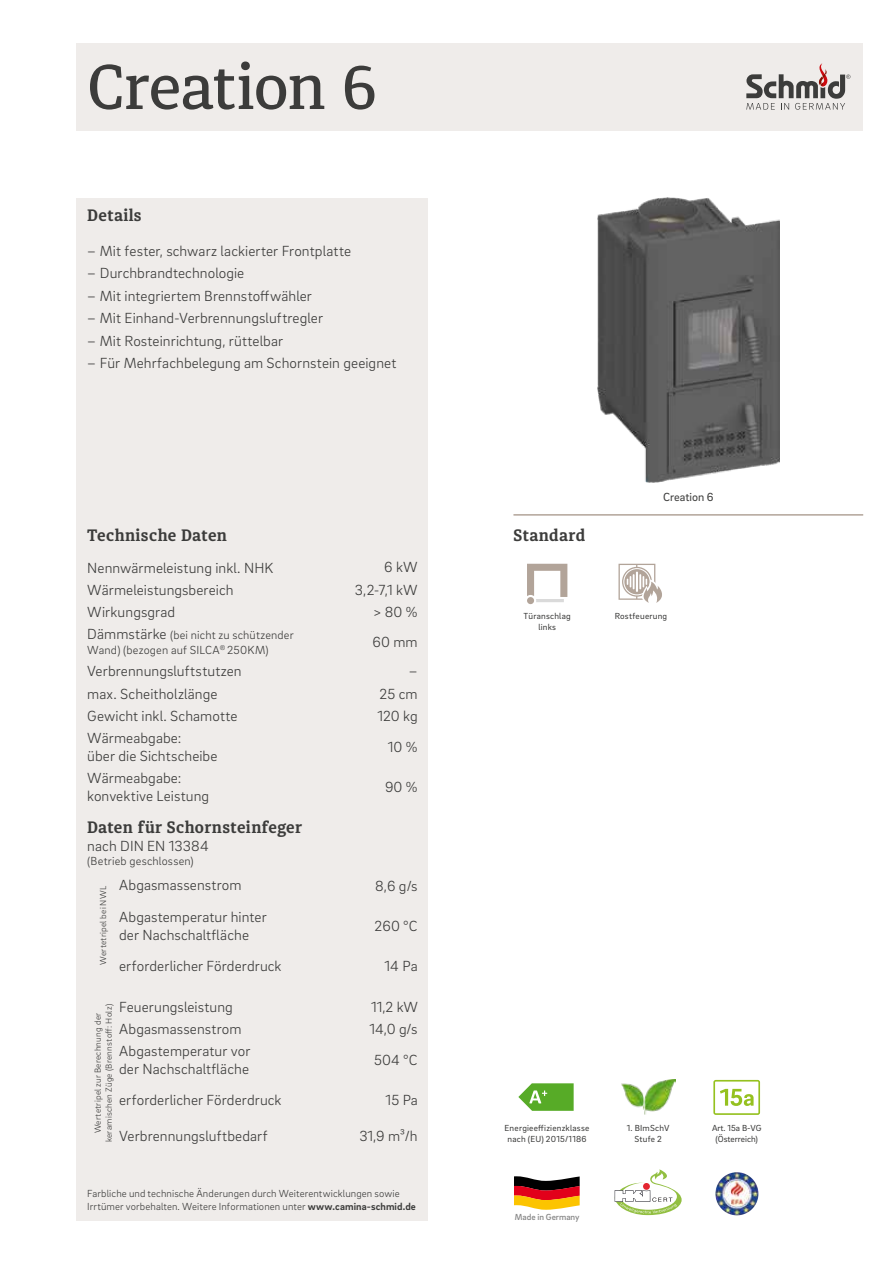
<style>
.page{position:relative;width:893px;height:1263px;background:#fff}
.page>*{position:absolute;margin:0;border:0;box-sizing:border-box;transform-origin:0 0}
.t1{font:500 63px "Diaria Pro";letter-spacing:-.02em;color:#3c3c3b}
.t2{font:700 16.5px "Diaria Pro";letter-spacing:.025em;color:#3c3c3b}
.t3{font:300 15px/22.4px "Brix Sans";letter-spacing:.005em;color:#3c3c3b}
.t4{font:300 12px/14.4px "Brix Sans";letter-spacing:.015em;color:#3c3c3b}
.t5{font:12px "Brix Sans";color:#3c3c3b}
.t6{font:300 10.5px/12.6px "Brix Sans";letter-spacing:.01em;color:#3c3c3b}
.t7{font:9px/10.8px "Brix Sans";letter-spacing:.025em;color:#3c3c3b;text-align:center}
.t8{font:300 9px/10.8px "Brix Sans";letter-spacing:.025em;color:#3c3c3b;text-align:center}
.t9{font:9px/10.8px "Brix Sans";color:#3c3c3b;text-align:center}
.t10{font:500 9px "Brix Sans";color:#878787}
.s1{font-size:15px}
.s2{font-weight:700}
</style>
<div class="page">
<div style="left:77px;top:198px;width:351px;height:1022px;background:#efecea"></div>
<div style="left:77px;top:43px;width:786px;height:87px;background:#efecea"></div>
<svg style="left:746px;top:63px;width:104px;height:47px"></svg>
<hr style="left:513px;top:514px;width:350px;height:2px;background:#b2a499">
<img style="left:621px;top:1080px;width:54px;height:35px">
<svg style="left:713px;top:1080px;width:47px;height:35px"></svg>
<img style="left:716px;top:1172px;width:21px;height:16px">
<svg style="left:514px;top:1176px;width:66px;height:34px;background:#af6030"></svg>
<svg style="left:615px;top:1169px;width:67px;height:46px"></svg>
<svg style="left:618px;top:564px;width:44px;height:39px"></svg>
<img style="left:598px;top:198px;width:181px;height:284px">
<svg style="left:527px;top:564px;width:40px;height:38px"></svg>
<div style="left:527px;top:597px;width:7px;height:7px;background:#b2a499;border-radius:50%"></div>
<svg style="left:518px;top:1083px;width:56px;height:28px;background:#79bc52"></svg>
<h1 class="t1" style="left:87px;top:49px;width:292px">Creation 6</h1>
<p class="t2" style="left:87px;top:205px;width:56px">Details</p>
<p class="t3" style="left:87px;top:239px;width:265px">– Mit fester, schwarz lackierter Frontplatte</p>
<p class="t3" style="left:87px;top:261px;width:159px">– Durchbrandtechnologie</p>
<p class="t3" style="left:87px;top:284px;width:226px">– Mit integriertem Brennstoffwähler</p>
<p class="t3" style="left:87px;top:306px;width:237px">– Mit Einhand-Verbrennungsluftregler</p>
<p class="t3" style="left:87px;top:329px;width:197px">– Mit Rosteinrichtung, rüttelbar</p>
<p class="t3" style="left:87px;top:351px;width:311px">– Für Mehrfachbelegung am Schornstein geeignet</p>
<p class="t2" style="left:87px;top:525px;width:141px">Technische Daten</p>
<p class="t3" style="left:87px;top:556px;width:188px">Nennwärmeleistung inkl. NHK<br>Wärmeleistungsbereich<br>Wirkungsgrad</p>
<p class="t4" style="left:87px;top:628px;width:208px"><span class="s1">Dämmstärke</span> (bei nicht zu schützender<br>Wand) (bezogen auf SILCA<sup>®</sup> 250KM)</p>
<p class="t3" style="left:87px;top:659px;width:156px">Verbrennungsluftstutzen max. Scheitholzlänge<br>Gewicht inkl. Schamotte<br>Wärmeabgabe:</p>
<p class="t3" style="left:87px;top:744px;width:132px">über die Sichtscheibe<br>Wärmeabgabe:</p>
<p class="t3" style="left:87px;top:784px;width:123px">konvektive Leistung</p>
<p class="t2" style="left:87px;top:817px;width:216px">Daten für Schornsteinfeger</p>
<p class="t3" style="left:87px;top:834px;width:123px">nach DIN EN 13384</p>
<p class="t4" style="left:87px;top:854px;width:108px">(Betrieb geschlossen)</p>
<p class="t8" style="left:97px;top:965px;width:81px;rotate:-90deg">Wertetripel bei NWL</p>
<p class="t3" style="left:119px;top:869px;width:149px;line-height:31px">Abgasmassenstrom<br>Abgastemperatur hinter</p>
<p class="t3" style="left:119px;top:918px;width:164px;line-height:31px">der Nachschaltfläche erforderlicher Förderdruck</p>
<p class="t8" style="left:92px;top:1142px;width:140px;rotate:-90deg">Wertetripel zur Berechnung der keramischen Züge (Brennstoff: Holz)</p>
<p class="t3" style="left:119px;top:995px;width:133px">Feuerungsleistung<br>Abgasmassenstrom<br>Abgastemperatur vor</p>
<p class="t3" style="left:119px;top:1053px;width:164px;line-height:31px">der Nachschaltfläche erforderlicher Förderdruck</p>
<p class="t3" style="left:119px;top:1124px;width:150px">Verbrennungsluftbedarf</p>
<p class="t3" style="left:355px;top:556px;width:64px;text-align:right">6 kW<br>3,2-7,1 kW &gt; 80 %</p>
<p class="t3" style="left:372px;top:626px;width:47px;line-height:29.4px;text-align:right">60 mm –</p>
<p class="t3" style="left:378px;top:682px;width:42px">25 cm<br>120 kg</p>
<p class="t3" style="left:388px;top:735px;width:31px">10 %</p>
<p class="t3" style="left:385px;top:775px;width:34px">90 %</p>
<p class="t3" style="left:375px;top:874px;width:44px">8,6 g/s</p>
<p class="t3" style="left:375px;top:914px;width:45px">260 °C</p>
<p class="t3" style="left:385px;top:954px;width:35px">14 Pa</p>
<p class="t3" style="left:369px;top:995px;width:50px">11,2 kW<br>14,0 g/s</p>
<p class="t3" style="left:374px;top:1048px;width:45px">504 °C</p>
<p class="t3" style="left:386px;top:1088px;width:34px">15 Pa</p>
<p class="t3" style="left:359px;top:1124px;width:60px">31,9 m³/h</p>
<p class="t6" style="left:87px;top:1187px;width:330px">Farbliche und technische Änderungen durch Weiterentwicklungen sowie<br>Irrtümer vorbehalten. Weitere Informationen unter <span class="s2">www.camina-schmid.de</span></p>
<p class="t2" style="left:513px;top:525px;width:73px">Standard</p>
<p class="t7" style="left:524px;top:610px;width:49px">Türanschlag links</p>
<p class="t5" style="left:663px;top:490px;width:52px">Creation 6</p>
<p class="t7" style="left:615px;top:610px;width:54px">Rostfeuerung</p>
<p class="t7" style="left:505px;top:1122px;width:86px">Energieeffizienzklasse nach (EU) 2015/1186</p>
<p class="t10" style="left:515px;top:1211px;width:66px">Made in Germany</p>
<p class="t7" style="left:627px;top:1122px;width:44px">1. BImSchV<br>Stufe 2</p>
<p class="t9" style="left:712px;top:1122px;width:51px">Art. 15a B-VG (Österreich)</p>
</div>
